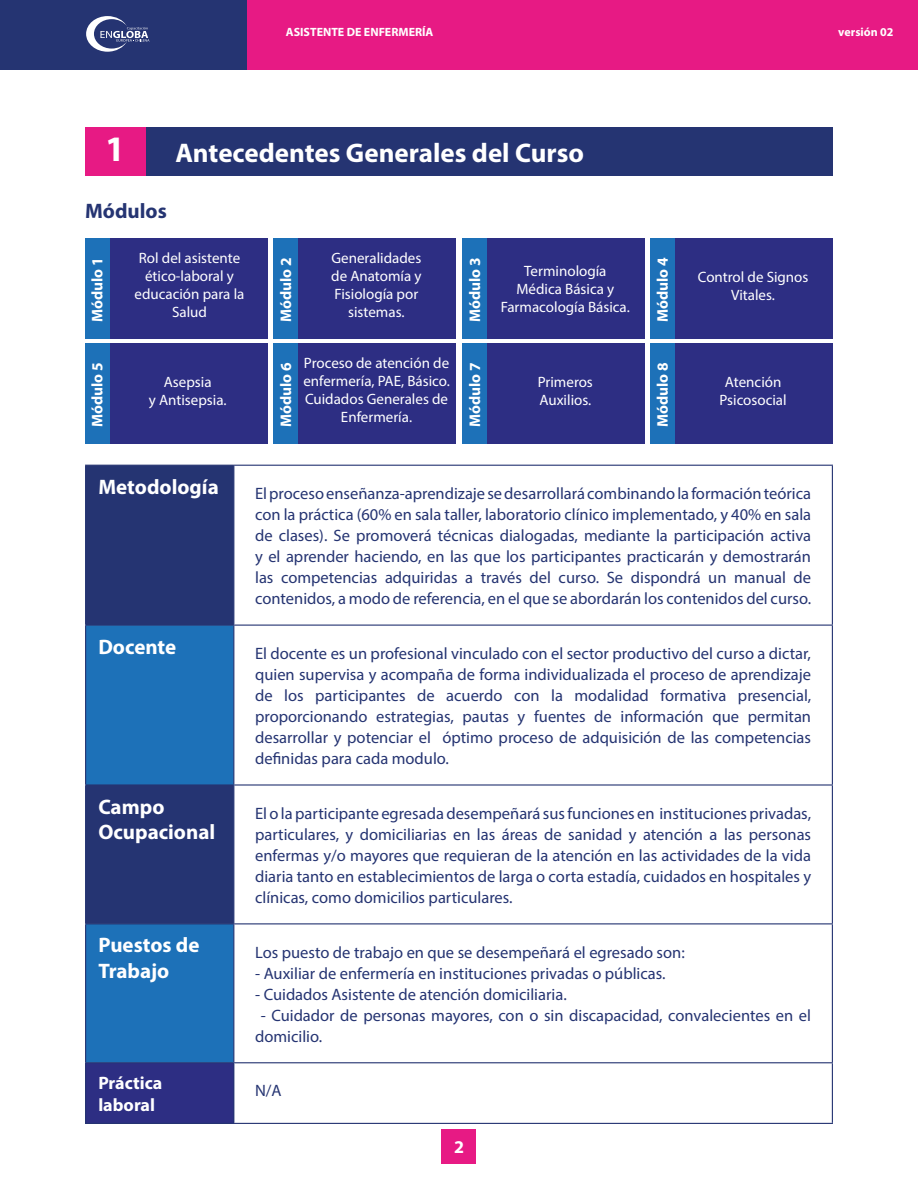
<style>
.page{position:relative;width:918px;height:1188px;background:#fff}
.page>*{position:absolute;margin:0;border:0;box-sizing:border-box;transform-origin:0 0}
.t1{font:700 36px "Myriad Pro";color:#fff}
.t2{font:700 27px "Myriad Pro";color:#fff}
.t3{font:700 21px/25.2px "Myriad Pro";color:#fff}
.t4{font:700 21px "Myriad Pro";color:#253472}
.t5{font:700 18px/21.6px "Myriad Pro";color:#fff}
.t6{font:16.5px/21px "Myriad Pro";color:#253472;text-align:justify}
.t7{font:700 15.45px "Myriad Pro";color:#fff}
.t8{font:15px/18px "Myriad Pro";color:#fff;text-align:center}
.t9{font:700 12px "Myriad Pro";color:#fff}
</style>
<div class="page">
<div style="left:442px;top:1129px;width:34px;height:34px;background:#e71a84"></div>
<div style="left:0;top:0;width:918px;height:70px;background:#e71a84"></div>
<div style="left:0;top:0;width:247px;height:70px;background:#253472"></div>
<svg style="left:86px;top:16px;width:63px;height:36px"></svg>
<hr style="left:917px;top:0;width:1px;height:70px;background:#253472">
<div style="left:86px;top:466px;width:147px;height:159px;background:#253472"></div>
<svg style="left:86px;top:626px;width:147px;height:436px;background:#1f5da1"></svg>
<div style="left:86px;top:1063px;width:148px;height:60px;background:#2d2e83"></div>
<hr style="left:85px;top:465px;width:149px;height:1px;background:#253472">
<hr style="left:85px;top:466px;width:1px;height:159px;background:#253472">
<hr style="left:234px;top:465px;width:599px;height:1px;background:#253472">
<hr style="left:233px;top:466px;width:1px;height:159px;background:#253472">
<hr style="left:832px;top:466px;width:1px;height:159px;background:#253472">
<hr style="left:85px;top:625px;width:149px;height:1px;background:#253472">
<hr style="left:85px;top:626px;width:1px;height:158px;background:#253472">
<hr style="left:234px;top:625px;width:599px;height:1px;background:#253472">
<hr style="left:233px;top:626px;width:1px;height:158px;background:#253472">
<hr style="left:832px;top:626px;width:1px;height:158px;background:#253472">
<hr style="left:85px;top:784px;width:149px;height:2px;background:#253472">
<hr style="left:85px;top:786px;width:1px;height:137px;background:#253472">
<hr style="left:234px;top:784px;width:599px;height:2px;background:#253472">
<hr style="left:233px;top:786px;width:1px;height:137px;background:#253472">
<hr style="left:832px;top:786px;width:1px;height:137px;background:#253472">
<hr style="left:85px;top:923px;width:149px;height:1px;background:#253472">
<hr style="left:85px;top:924px;width:1px;height:138px;background:#253472">
<hr style="left:234px;top:923px;width:599px;height:1px;background:#253472">
<hr style="left:233px;top:924px;width:1px;height:138px;background:#253472">
<hr style="left:832px;top:924px;width:1px;height:138px;background:#253472">
<hr style="left:85px;top:1062px;width:149px;height:1px;background:#253472">
<hr style="left:85px;top:1063px;width:1px;height:60px;background:#253472">
<hr style="left:234px;top:1062px;width:599px;height:1px;background:#253472">
<hr style="left:233px;top:1063px;width:1px;height:60px;background:#253472">
<hr style="left:832px;top:1063px;width:1px;height:60px;background:#253472">
<hr style="left:85px;top:1123px;width:149px;height:1px;background:#253472">
<hr style="left:234px;top:1123px;width:599px;height:1px;background:#253472">
<div style="left:85px;top:128px;width:748px;height:48px;background:#253472"></div>
<div style="left:85px;top:128px;width:60px;height:48px;background:#e71a84"></div>
<div style="left:85px;top:238px;width:183px;height:100px;background:#2d2e83"></div>
<div style="left:85px;top:238px;width:24px;height:100px;background:#1d71b8"></div>
<div style="left:85px;top:343px;width:183px;height:100px;background:#2d2e83"></div>
<div style="left:85px;top:343px;width:24px;height:100px;background:#1d71b8"></div>
<div style="left:274px;top:238px;width:182px;height:100px;background:#2d2e83"></div>
<div style="left:274px;top:238px;width:24px;height:100px;background:#1d71b8"></div>
<div style="left:274px;top:343px;width:182px;height:100px;background:#2d2e83"></div>
<div style="left:274px;top:343px;width:24px;height:100px;background:#1d71b8"></div>
<div style="left:463px;top:238px;width:182px;height:100px;background:#2d2e83"></div>
<div style="left:463px;top:238px;width:24px;height:100px;background:#1d71b8"></div>
<div style="left:463px;top:343px;width:182px;height:100px;background:#2d2e83"></div>
<div style="left:463px;top:343px;width:24px;height:100px;background:#1d71b8"></div>
<div style="left:650px;top:238px;width:183px;height:100px;background:#2d2e83"></div>
<div style="left:650px;top:238px;width:24px;height:100px;background:#1d71b8"></div>
<div style="left:650px;top:343px;width:183px;height:100px;background:#2d2e83"></div>
<div style="left:650px;top:343px;width:24px;height:100px;background:#1d71b8"></div>
<p class="t9" style="left:286px;top:24px;width:149px">ASISTENTE DE ENFERMERÍA</p>
<p class="t9" style="left:838px;top:24px;width:57px">versión 02</p>
<h1 class="t1" style="left:105px;top:125px;width:21px">1</h1>
<h2 class="t2" style="left:175px;top:136px;width:410px">Antecedentes Generales del Curso</h2>
<p class="t4" style="left:85px;top:197px;width:83px">Módulos</p>
<p class="t8" style="left:135px;top:248px;width:111px">Rol del asistente ético‐laboral y educación para la<br>Salud</p>
<p class="t7" style="left:87px;top:322px;width:67px;rotate:-90deg">Módulo 1</p>
<p class="t7" style="left:87px;top:427px;width:67px;rotate:-90deg">Módulo 5</p>
<p class="t8" style="left:149px;top:373px;width:79px">Asepsia<br>y Antisepsia.</p>
<p class="t7" style="left:276px;top:322px;width:67px;rotate:-90deg">Módulo 2</p>
<p class="t8" style="left:331px;top:248px;width:92px">Generalidades de Anatomía y<br>Fisiología por sistemas.</p>
<p class="t7" style="left:276px;top:427px;width:67px;rotate:-90deg">Módulo 6</p>
<p class="t8" style="left:303px;top:354px;width:148px">Proceso de atención de enfermería, PAE, Básico.<br>Cuidados Generales de<br>Enfermería.</p>
<p class="t7" style="left:465px;top:322px;width:67px;rotate:-90deg">Módulo 3</p>
<p class="t7" style="left:465px;top:427px;width:67px;rotate:-90deg">Módulo 7</p>
<p class="t8" style="left:501px;top:261px;width:131px">Terminología<br>Médica Básica y<br>Farmacología Básica.</p>
<p class="t8" style="left:538px;top:373px;width:57px;text-align:left">Primeros<br>Auxilios.</p>
<p class="t7" style="left:653px;top:322px;width:67px;rotate:-90deg">Módulo 4</p>
<p class="t7" style="left:653px;top:427px;width:67px;rotate:-90deg">Módulo 8</p>
<p class="t8" style="left:698px;top:268px;width:112px">Control de Signos<br>Vitales.</p>
<p class="t8" style="left:720px;top:373px;width:69px">Atención<br>Psicosocial</p>
<p class="t3" style="left:98px;top:473px;width:122px">Metodología</p>
<p class="t6" style="left:255px;top:483px;width:558px">El proceso enseñanza‐aprendizaje se desarrollará combinando la formación teórica con la práctica (60% en sala taller, laboratorio clínico implementado, y 40% en sala de clases). Se promoverá técnicas dialogadas, mediante la participación activa y el aprender haciendo, en las que los participantes practicarán y demostrarán las competencias adquiridas a través del curso. Se dispondrá un manual de contenidos, a modo de referencia, en el que se abordarán los contenidos del curso.</p>
<p class="t3" style="left:98px;top:633px;width:79px">Docente</p>
<p class="t6" style="left:255px;top:642px;width:558px">El docente es un profesional vinculado con el sector productivo del curso a dictar, quien supervisa y acompaña de forma individualizada el proceso de aprendizaje de los participantes de acuerdo con la modalidad formativa presencial, proporcionando estrategias, pautas y fuentes de información que permitan desarrollar y potenciar el óptimo proceso de adquisición de las competencias definidas para cada modulo.</p>
<p class="t3" style="left:98px;top:793px;width:118px">Campo<br>Ocupacional</p>
<p class="t6" style="left:255px;top:802px;width:558px">El o la participante egresada desempeñará sus funciones en instituciones privadas, particulares, y domiciliarias en las áreas de sanidad y atención a las personas enfermas y/o mayores que requieran de la atención en las actividades de la vida diaria tanto en establecimientos de larga o corta estadía, cuidados en hospitales y clínicas, como domicilios particulares.</p>
<p class="t3" style="left:98px;top:932px;width:103px">Puestos de<br>Trabajo</p>
<p class="t6" style="left:255px;top:941px;width:431px">Los puesto de trabajo en que se desempeñará el egresado son:</p>
<p class="t6" style="left:255px;top:962px;width:412px">- Auxiliar de enfermería en instituciones privadas o públicas.</p>
<p class="t6" style="left:255px;top:983px;width:313px">- Cuidados Asistente de atención domiciliaria.</p>
<p class="t6" style="left:255px;top:1004px;width:557px;text-indent:6px">- Cuidador de personas mayores, con o sin discapacidad, convalecientes en el domicilio.</p>
<p class="t5" style="left:98px;top:1072px;width:66px">Práctica laboral</p>
<p class="t6" style="left:255px;top:1080px;width:28px">N/A</p>
<p class="t5" style="left:454px;top:1135px;width:11px">2</p>
</div>
